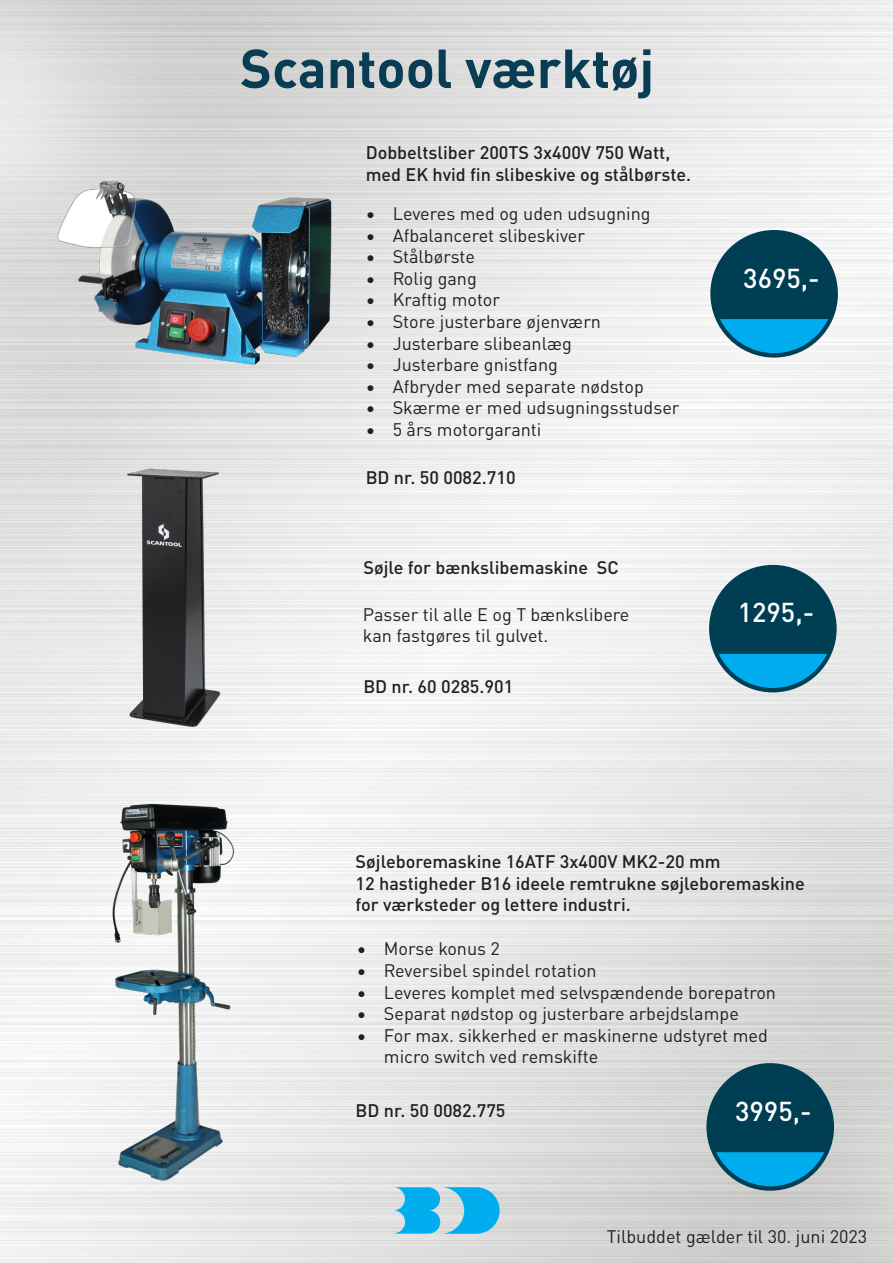
<style>
.page{position:relative;width:893px;height:1263px;background:#fff}
.page>*{position:absolute;margin:0;border:0;box-sizing:border-box;transform-origin:0 0}
.t1{font:700 54px "DIN Pro";color:#083d53}
.t2{font:500 27px "DIN Pro";color:#fff}
.t3{font:18px/21.6px "DIN Pro";color:#231f20}
.t4{font:500 18px "DIN Pro";color:#231f20}
</style>
<div class="page">
<img style="left:0;top:0;width:893px;height:1263px">
<svg style="left:393px;top:1187px;width:107px;height:47px;background:#4cbee8"></svg>
<img style="left:85px;top:800px;width:165px;height:383px">
<div style="left:706px;top:1063px;width:128px;height:128px;background:#003e54;border-radius:50%"></div>
<svg style="left:716px;top:1152px;width:108px;height:34px;background:#21a5d6"></svg>
<img style="left:124px;top:460px;width:100px;height:272px">
<div style="left:709px;top:565px;width:128px;height:127px;background:#003e54;border-radius:50%"></div>
<svg style="left:719px;top:654px;width:108px;height:34px;background:#26aadb"></svg>
<img style="left:50px;top:168px;width:296px;height:206px">
<div style="left:710px;top:230px;width:128px;height:128px;background:#003e54;border-radius:50%"></div>
<svg style="left:720px;top:319px;width:108px;height:34px"></svg>
<p class="t1" style="left:240px;top:26px;width:416px">Scantool værktøj</p>
<p class="t4" style="left:366px;top:139px;width:306px">Dobbeltsliber 200TS 3x400V 750 Watt,</p>
<p class="t4" style="left:366px;top:160px;width:327px">med EK hvid fin slibeskive og stålbørste.</p>
<p class="t3" style="left:366px;top:202px;width:286px">• Leveres med og uden udsugning</p>
<p class="t3" style="left:366px;top:223px;width:221px">• Afbalanceret slibeskiver</p>
<p class="t3" style="left:366px;top:245px;width:111px">• Stålbørste</p>
<p class="t3" style="left:366px;top:266px;width:113px">• Rolig gang</p>
<p class="t3" style="left:366px;top:288px;width:136px">• Kraftig motor</p>
<p class="t3" style="left:366px;top:310px;width:237px">• Store justerbare øjenværn</p>
<p class="t3" style="left:366px;top:331px;width:208px">• Justerbare slibeanlæg</p>
<p class="t3" style="left:366px;top:353px;width:194px">• Justerbare gnistfang</p>
<p class="t3" style="left:366px;top:374px;width:280px">• Afbryder med separate nødstop</p>
<p class="t3" style="left:366px;top:396px;width:315px">• Skærme er med udsugningsstudser</p>
<p class="t3" style="left:366px;top:418px;width:177px">• 5 års motorgaranti</p>
<p class="t4" style="left:366px;top:463px;width:151px">BD nr. 50 0082.710</p>
<p class="t4" style="left:363px;top:554px;width:257px">Søjle for bænkslibemaskine SC</p>
<p class="t3" style="left:363px;top:602px;width:268px">Passer til alle E og T bænkslibere</p>
<p class="t3" style="left:363px;top:624px;width:187px">kan fastgøres til gulvet.</p>
<p class="t4" style="left:363px;top:673px;width:151px">BD nr. 60 0285.901</p>
<p class="t2" style="left:743px;top:257px;width:78px">3695,-</p>
<p class="t2" style="left:738px;top:591px;width:78px">1295,-</p>
<p class="t4" style="left:356px;top:848px;width:367px">Søjleboremaskine 16ATF 3x400V MK2-20 mm</p>
<p class="t4" style="left:356px;top:869px;width:451px">12 hastigheder B16 ideele remtrukne søjleboremaskine</p>
<p class="t4" style="left:356px;top:891px;width:277px">for værksteder og lettere industri.</p>
<p class="t3" style="left:357px;top:937px;width:145px">• Morse konus 2</p>
<p class="t3" style="left:357px;top:958px;width:241px">• Reversibel spindel rotation</p>
<p class="t3" style="left:357px;top:980px;width:421px">• Leveres komplet med selvspændende borepatron</p>
<p class="t3" style="left:357px;top:1002px;width:383px">• Separat nødstop og justerbare arbejdslampe</p>
<p class="t3" style="left:384px;top:1023px;width:386px;text-indent:-27px">• For max. sikkerhed er maskinerne udstyret med micro switch ved remskifte</p>
<p class="t4" style="left:356px;top:1096px;width:151px">BD nr. 50 0082.775</p>
<p class="t2" style="left:735px;top:1090px;width:78px">3995,-</p>
<p class="t3" style="left:607px;top:1224px;width:262px">Tilbuddet gælder til 30. juni 2023</p>
</div>
